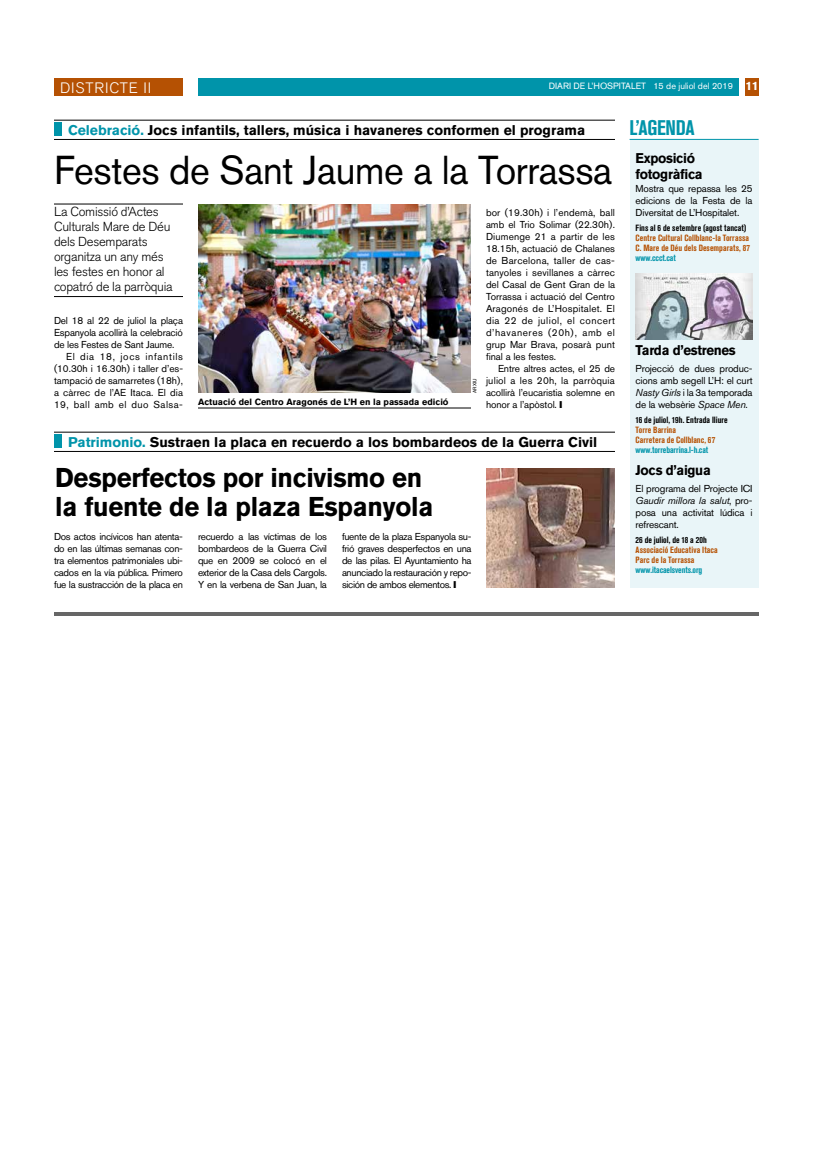
<style>
.page{position:relative;width:819px;height:1162px;background:#fff}
.page>*{position:absolute;margin:0;border:0;box-sizing:border-box;transform-origin:0 0}
.t1{font:40px "Akzidenz Grotesk BQ";letter-spacing:-.01em;color:#000;scale:.95 1}
.t2{font:700 27px/29px "Akzidenz Grotesk BQ";letter-spacing:-.01em;color:#000;scale:.95 1}
.t3{font:700 condensed 21px "Akzidenz Grotesk BQ";letter-spacing:-.015em;color:#0094aa}
.t4{font:300 15px "Akzidenz Grotesk BQ";letter-spacing:.06em;color:#fff}
.t5{font:700 14px "Akzidenz Grotesk BQ";color:#000}
.t6{font:700 14px/16px "Akzidenz Grotesk BQ";letter-spacing:-.025em;color:#000;scale:.95 1}
.t7{font:300 13px/15px "Akzidenz Grotesk BQ";letter-spacing:-.02em;color:#000}
.t8{font:10px/12px "Akzidenz Grotesk BQ";letter-spacing:-.015em;color:#000;text-align:justify}
.t9{font:10px "Akzidenz Grotesk BQ";letter-spacing:.005em;color:#000}
.t10{font:10px "Akzidenz Grotesk BQ";letter-spacing:.065em;color:#000}
.t11{font:10px "Akzidenz Grotesk BQ";letter-spacing:.045em;color:#000}
.t12{font:700 condensed 9px/10px "Akzidenz Grotesk BQ";letter-spacing:.005em;color:#b55103}
.t13{font:700 condensed 9px "Akzidenz Grotesk BQ";color:#000}
.t14{font:9px "Akzidenz Grotesk BQ";color:#fff}
.t15{font:700 condensed 9px "Akzidenz Grotesk BQ";letter-spacing:-.01em;color:#0094aa}
.t16{font:700 9px "Akzidenz Grotesk BQ";color:#000}
.t17{font:5px "Akzidenz Grotesk BQ";color:#000}
.s1{font-weight:700;font-size:12px}
.s2{color:#0094aa}
.s3{font-style:italic}
</style>
<div class="page">
<div style="left:54px;top:78px;width:129px;height:18px;background:#b55103"></div>
<div style="left:745px;top:78px;width:14px;height:18px;background:#b55103"></div>
<div style="left:198px;top:78px;width:541px;height:18px;background:#0094aa"></div>
<hr style="left:54px;top:612px;width:705px;height:4px;background:#666">
<hr style="left:54px;top:120px;width:561px;height:1px;background:#000">
<hr style="left:54px;top:139px;width:561px;height:1px;background:#000">
<div style="left:54px;top:122px;width:8px;height:14px;background:#0094aa"></div>
<hr style="left:54px;top:204px;width:129px;height:1px;background:#000">
<hr style="left:54px;top:296px;width:129px;height:1px;background:#000">
<img style="left:198px;top:204px;width:273px;height:189px">
<hr style="left:198px;top:408px;width:273px;height:1px;background:#000">
<div style="left:630px;top:139px;width:129px;height:449px;background:#e9f5f8"></div>
<hr style="left:630px;top:139px;width:129px;height:1px;background:#0094aa">
<img style="left:636px;top:273px;width:117px;height:66px">
<hr style="left:54px;top:432px;width:561px;height:1px;background:#000">
<hr style="left:54px;top:451px;width:561px;height:1px;background:#000">
<div style="left:54px;top:434px;width:8px;height:14px;background:#0094aa"></div>
<img style="left:486px;top:468px;width:129px;height:120px">
<h3 class="t4" style="left:60px;top:79px;width:93px">DISTRICTE II</h3>
<p class="t14" style="left:548px;top:81px;width:149px">DIARI DE L’HOSPITALET 28 de maig</p>
<p class="t14" style="left:549px;top:81px;width:211px">DIARI DE L’HOSPITALET 15 de juliol del 2019 <span class="s1">11</span></p>
<h3 class="t5" style="left:68px;top:122px;width:519px"><span class="s2">Celebració.</span> Jocs infantils, tallers, música i havaneres conformen el programa</h3>
<h3 class="t3" style="left:630px;top:116px;width:67px">L’AGENDA</h3>
<h3 class="t6" style="left:636px;top:150px;width:72px">Exposició fotogràfica</h3>
<p class="t8" style="left:636px;top:182px;width:118px">Mostra que repassa les 25 edicions de la Festa de la Diversitat de L’Hospitalet.</p>
<p class="t13" style="left:636px;top:223px;width:113px">Fins al 6 de setembre (agost tancat)</p>
<p class="t12" style="left:636px;top:233px;width:116px">Centre Cultural Collblanc-la Torrassa<br>C. Mare de Déu dels Desemparats, 87</p>
<p class="t15" style="left:636px;top:253px;width:42px">www.ccct.cat</p>
<h1 class="t1" style="left:54px;top:147px;width:589px">Festes de Sant Jaume a la Torrassa</h1>
<p class="t8" style="left:486px;top:206px;width:131px">bor (19.30h) i l’endemà, ball amb el Trio Solimar (22.30h).<br>Diumenge 21 a partir de les 18.15h, actuació de Chalanes de Barcelona, taller de cas&shy;tanyoles i sevillanes a càrrec del Casal de Gent Gran de la Torrassa i actuació del Centro Aragonés de L’Hospitalet. El dia 22 de juliol, el concert d’havaneres (20h), amb el grup Mar Brava, posarà punt final a les festes.</p>
<p class="t8" style="left:486px;top:362px;width:131px;text-indent:12px">Entre altres actes, el 25 de juliol a les 20h, la parròquia acollirà l’eucaristia solemne en honor a l’apòstol.</p>
<h3 class="t7" style="left:54px;top:204px;width:120px">La Comissió d’Actes<br>Culturals Mare de Déu dels Desemparats organitza un any més les festes en honor al copatró de la parròquia</h3>
<p class="t8" style="left:54px;top:314px;width:131px">Del 18 al 22 de juliol la plaça</p>
<p class="t8" style="left:54px;top:326px;width:131px">Espanyola acollirà la celebració</p>
<p class="t8" style="left:54px;top:338px;width:122px">de les Festes de Sant Jaume.</p>
<p class="t10" style="left:66px;top:351px;width:118px">El dia 18, jocs infantils</p>
<p class="t8" style="left:54px;top:362px;width:131px">(10.30h i 16.30h) i taller d’es-</p>
<p class="t8" style="left:54px;top:374px;width:131px">tampació de samarretes (18h),</p>
<p class="t9" style="left:54px;top:387px;width:131px">a càrrec de l’AE Itaca. El dia</p>
<p class="t11" style="left:54px;top:399px;width:130px">19, ball amb el duo Salsa-</p>
<p class="t16" style="left:198px;top:397px;width:252px">Actuació del Centro Aragonés de L’H en la passada edició</p>
<h3 class="t6" style="left:636px;top:342px;width:107px">Tarda d’estrenes</h3>
<p class="t8" style="left:636px;top:362px;width:119px">Projecció de dues produc&shy;cions amb segell L’H: el curt <span class="s3">Nasty Girls</span> i la 3a temporada de la websèrie <span class="s3">Space Men</span>.</p>
<p class="t13" style="left:636px;top:415px;width:94px">16 de juliol, 19h. Entrada lliure</p>
<p class="t12" style="left:636px;top:425px;width:81px">Torre Barrina<br>Carretera de Collblanc, 67</p>
<p class="t15" style="left:636px;top:445px;width:74px">www.torrebarrina.l-h.cat</p>
<p class="t17" style="left:472px;top:393px;width:16px;rotate:-90deg">ARXIU</p>
<h3 class="t5" style="left:68px;top:434px;width:531px"><span class="s2">Patrimonio.</span> Sustraen la placa en recuerdo a los bombardeos de la Guerra Civil</h3>
<h2 class="t2" style="left:55px;top:463px;width:400px">Desperfectos por incivismo en la fuente de la plaza Espanyola</h2>
<p class="t8" style="left:54px;top:530px;width:131px">Dos actos incívicos han atenta&shy;do en las últimas semanas con&shy;tra elementos patrimoniales ubi&shy;cados en la vía pública. Primero fue la sustracción de la placa en</p>
<p class="t8" style="left:198px;top:530px;width:131px">recuerdo a las víctimas de los bombardeos de la Guerra Civil que en 2009 se colocó en el exterior de la Casa dels Cargols.<br>Y en la verbena de San Juan, la</p>
<p class="t8" style="left:342px;top:530px;width:131px">fuente de la plaza Espanyola su&shy;frió graves desperfectos en una de las pilas. El Ayuntamiento ha anunciado la restauración y repo&shy;sición de ambos elementos.</p>
<h3 class="t6" style="left:636px;top:462px;width:81px">Jocs d’aigua</h3>
<p class="t8" style="left:636px;top:482px;width:119px">El programa del Projecte ICI <span class="s3">Gaudir millora la salut</span>, pro&shy;posa una activitat lúdica i refrescant.</p>
<p class="t13" style="left:636px;top:535px;width:73px">26 de juliol, de 18 a 20h</p>
<p class="t12" style="left:636px;top:545px;width:84px">Associació Educativa Itaca<br>Parc de la Torrassa</p>
<p class="t15" style="left:636px;top:565px;width:68px">www.itacaelsvents.org</p>
</div>
